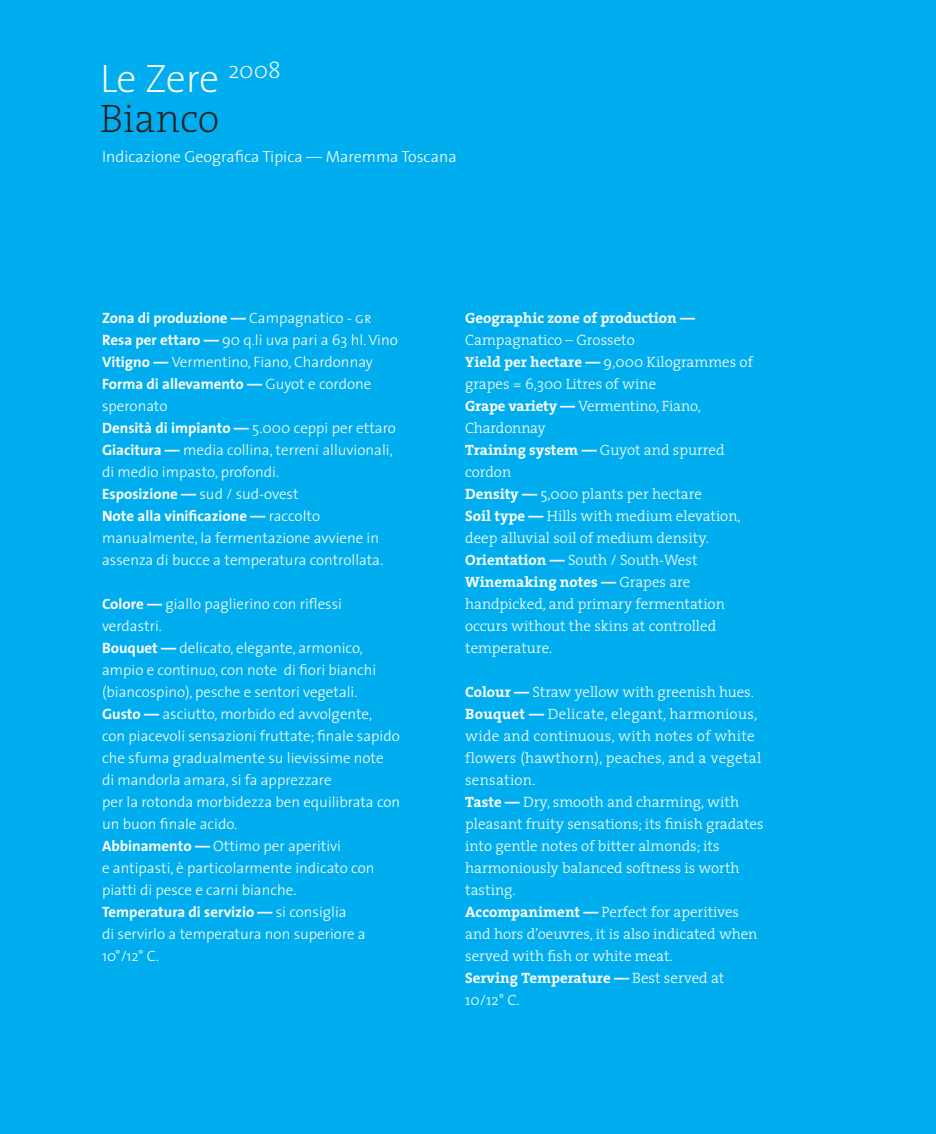
<style>
.page{position:relative;width:936px;height:1134px;background:#fff}
.page>*{position:absolute;margin:0;border:0;box-sizing:border-box;transform-origin:0 0}
.t1{font:200 40px "The Sans";letter-spacing:-.015em;color:#fff}
.t2{font:200 40px "The Serif";color:#231f20}
.t3{font:300 16px "The Sans";color:#fff}
.t4{font:300 15px/22px "The Sans";color:#fff}
.t5{font:300 15px/22px "The Serif";color:#fff}
.t6{font:700 15px "The Serif";color:#fff}
.s1{font-weight:700}
.s2{font-family:"The Sans Light Caps";font-weight:400}
</style>
<div class="page">
<div style="left:0;top:0;width:935px;height:1134px;background:#00aeef"></div>
<h1 class="t1" style="left:100px;top:63px;width:182px">Le Zere <sup>2008</sup></h1>
<h1 class="t2" style="left:100px;top:103px;width:121px">Bianco</h1>
<p class="t3" style="left:102px;top:150px;width:356px">Indicazione Geografica Tipica — Maremma Toscana</p>
<p class="t4" style="left:102px;top:308px;width:297px"><span class="s1">Zona di produzione —</span> Campagnatico - <span class="s2">gr </span><span class="s1">Resa per ettaro —</span> 90 q.li uva pari a 63 hl. Vino <span class="s1">Vitigno —</span> Vermentino, Fiano, Chardonnay <span class="s1">Forma di allevamento —</span> Guyot e cordone speronato<br><span class="s1">Densità di impianto —</span> 5.000 ceppi per ettaro <span class="s1">Giacitura —</span> media collina, terreni alluvionali, di medio impasto, profondi.<br><span class="s1">Esposizione —</span> sud / sud-ovest<br><span class="s1">Note alla vinificazione —</span> raccolto manualmente, la fermentazione avviene in assenza di bucce a temperatura controllata.</p>
<p class="t4" style="left:102px;top:594px;width:300px"><span class="s1">Colore —</span> giallo paglierino con riflessi verdastri.<br><span class="s1">Bouquet —</span> delicato, elegante, armonico, ampio e continuo, con note di fiori bianchi (biancospino), pesche e sentori vegetali.<br><span class="s1">Gusto —</span> asciutto, morbido ed avvolgente,<br>con piacevoli sensazioni fruttate; finale sapido che sfuma gradualmente su lievissime note<br>di mandorla amara, si fa apprezzare<br>per la rotonda morbidezza ben equilibrata con un buon finale acido.<br><span class="s1">Abbinamento —</span> Ottimo per aperitivi<br>e antipasti, è particolarmente indicato con piatti di pesce e carni bianche.<br><span class="s1">Temperatura di servizio —</span> si consiglia<br>di servirlo a temperatura non superiore a 10°/12° C.</p>
<p class="t6" style="left:465px;top:312px;width:231px">Geographic zone of production —</p>
<p class="t5" style="left:465px;top:330px;width:289px">Campagnatico – Grosseto<br><span class="s1">Yield per hectare —</span> 9,000 Kilogrammes of grapes = 6,300 Litres of wine<br><span class="s1">Grape variety —</span> Vermentino, Fiano,<br>Chardonnay<br><span class="s1">Training system —</span> Guyot and spurred cordon<br><span class="s1">Density —</span> 5,000 plants per hectare<br><span class="s1">Soil type —</span> Hills with medium elevation, deep alluvial soil of medium density.<br><span class="s1">Orientation —</span> South / South-West<br><span class="s1">Winemaking notes —</span> Grapes are handpicked, and primary fermentation occurs without the skins at controlled temperature.</p>
<p class="t5" style="left:465px;top:682px;width:300px"><span class="s1">Colour —</span> Straw yellow with greenish hues.<br><span class="s1">Bouquet —</span> Delicate, elegant, harmonious, wide and continuous, with notes of white flowers (hawthorn), peaches, and a vegetal sensation.<br><span class="s1">Taste —</span> Dry, smooth and charming, with pleasant fruity sensations; its finish gradates into gentle notes of bitter almonds; its harmoniously balanced softness is worth tasting.<br><span class="s1">Accompaniment —</span> Perfect for aperitives and hors d’oeuvres, it is also indicated when served with fish or white meat.<br><span class="s1">Serving Temperature —</span> Best served at 10/12° C.</p>
</div>
